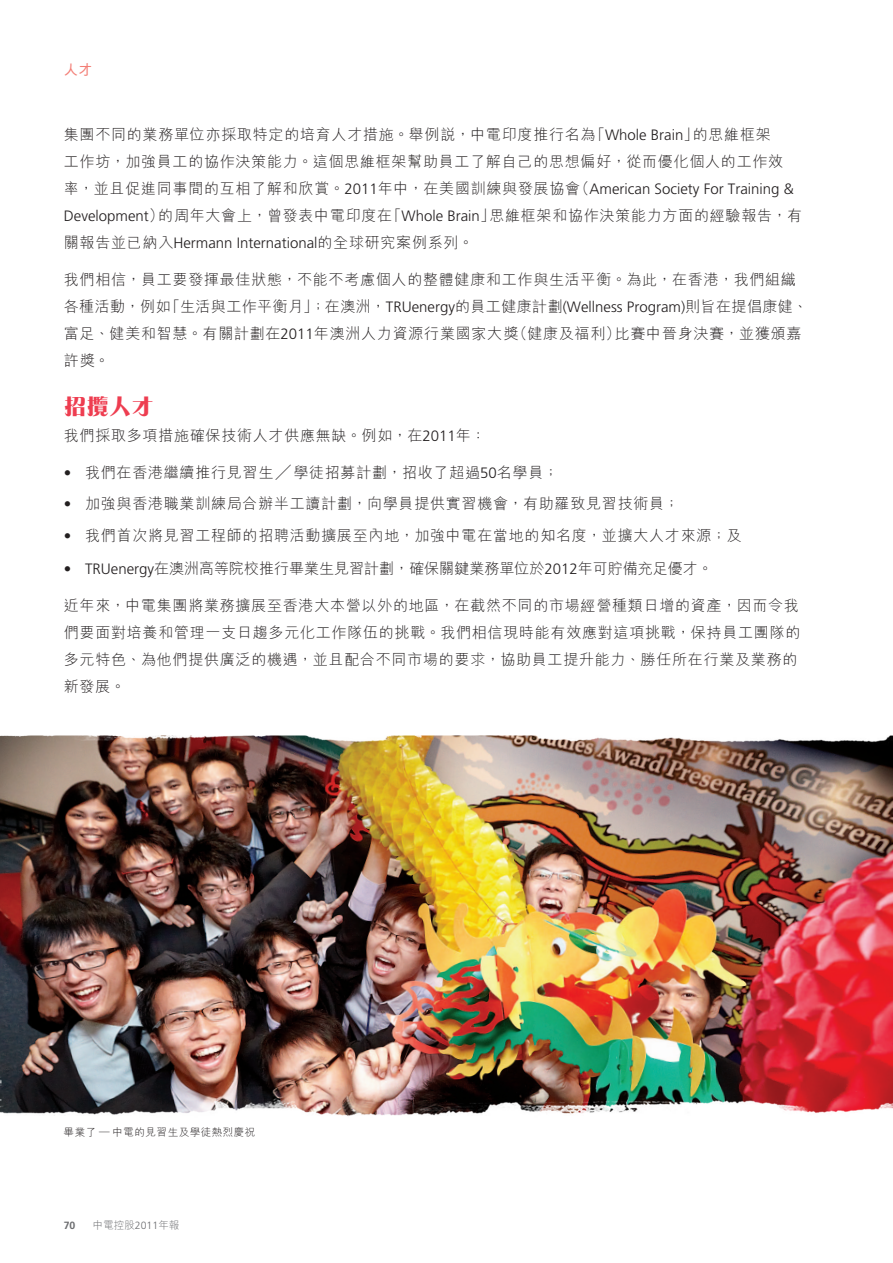
<style>
.page{position:relative;width:893px;height:1263px;background:#fff}
.page>*{position:absolute;margin:0;border:0;box-sizing:border-box;transform-origin:0 0}
.t1{font:800 22.5px "M Razor HK";color:#ee3d50}
.t2{font:300 15px/27px "M Hei HK";letter-spacing:.05em;color:#231f20}
.t3{font:300 15px "M Hei HK";color:#231f20}
.t4{font:300 15px "Frutiger LT Std";color:#231f20}
.t5{font:700 14.25px "M Hei HK";color:#f37e76}
.t6{font:300 10.5px "M Hei HK";letter-spacing:.05em;color:#231f20}
.t7{font:300 10.5px "M Hei HK";color:#6c6d70}
.t8{font:700 10.5px "Frutiger LT Std";color:#6c6d70}
.s1{font-family:"Frutiger LT Std"}
.s2{font-family:"M Hei HK"}
</style>
<div class="page">
<img style="left:0;top:735px;width:893px;height:381px">
<p class="t5" style="left:64px;top:60px;width:30px">人才</p>
<p class="t2" style="left:64px;top:120px;width:740px">集團不同的業務單位亦採取特定的培育人才措施。舉例說，中電印度推行名為「<span class="s1">Whole Brain</span>」的思維框架<br>工作坊，加強員工的協作決策能力。這個思維框架幫助員工了解自己的思想偏好，從而優化個人的工作效<br>率，並且促進同事間的互相了解和欣賞。<span class="s1">2011</span>年中，在美國訓練與發展協會（<span class="s1">American Society For Training &amp; Development</span>）的周年大會上，曾發表中電印度在「<span class="s1">Whole Brain</span>」思維框架和協作決策能力方面的經驗報告，有</p>
<p class="t4" style="left:64px;top:234px;width:411px"><span class="s2">關報告並已納入</span>Hermann International<span class="s2">的全球研究案例系列。</span></p>
<p class="t2" style="left:64px;top:265px;width:746px">我們相信，員工要發揮最佳狀態，不能不考慮個人的整體健康和工作與生活平衡。為此，在香港，我們組織各種活動，例如「生活與工作平衡月」；在澳洲，<span class="s1">TRUenergy</span>的員工健康計劃<span class="s1">(Wellness Program)</span>則旨在提倡康健、富足、健美和智慧。有關計劃在<span class="s1">2011</span>年澳洲人力資源行業國家大獎（健康及福利）比賽中晉身決賽，並獲頒嘉許獎。</p>
<h1 class="t1" style="left:64px;top:390px;width:91px">招攬人才</h1>
<p class="t2" style="left:64px;top:422px;width:423px">我們採取多項措施確保技術人才供應無缺。例如，在<span class="s1">2011</span>年：</p>
<p class="t2" style="left:64px;top:459px;width:496px"><span class="s1">•</span> 我們在香港繼續推行見習生 ╱ 學徒招募計劃，招收了超過<span class="s1">50</span>名學員；</p>
<p class="t2" style="left:64px;top:490px;width:617px"><span class="s1">•</span> 加強與香港職業訓練局合辦半工讀計劃，向學員提供實習機會，有助羅致見習技術員；</p>
<p class="t2" style="left:64px;top:521px;width:679px"><span class="s1">•</span> 我們首次將見習工程師的招聘活動擴展至內地，加強中電在當地的知名度，並擴大人才來源；及</p>
<p class="t3" style="left:64px;top:558px;width:650px"><span class="s1">• TRUenergy</span>在澳洲高等院校推行畢業生見習計劃，確保關鍵業務單位於<span class="s1">2012</span>年可貯備充足優才。</p>
<p class="t2" style="left:64px;top:591px;width:738px">近年來，中電集團將業務擴展至香港大本營以外的地區，在截然不同的市場經營種類日增的資產，因而令我們要面對培養和管理一支日趨多元化工作隊伍的挑戰。我們相信現時能有效應對這項挑戰，保持員工團隊的多元特色、為他們提供廣泛的機遇，並且配合不同市場的要求，協助員工提升能力、勝任所在行業及業務的新發展。</p>
<p class="t6" style="left:64px;top:1125px;width:193px">畢業了 — 中電的見習生及學徒熱烈慶祝</p>
<p class="t8" style="left:64px;top:1219px;width:13px">70</p>
<p class="t7" style="left:93px;top:1217px;width:88px">中電控股<span class="s1">2011</span>年報</p>
</div>
